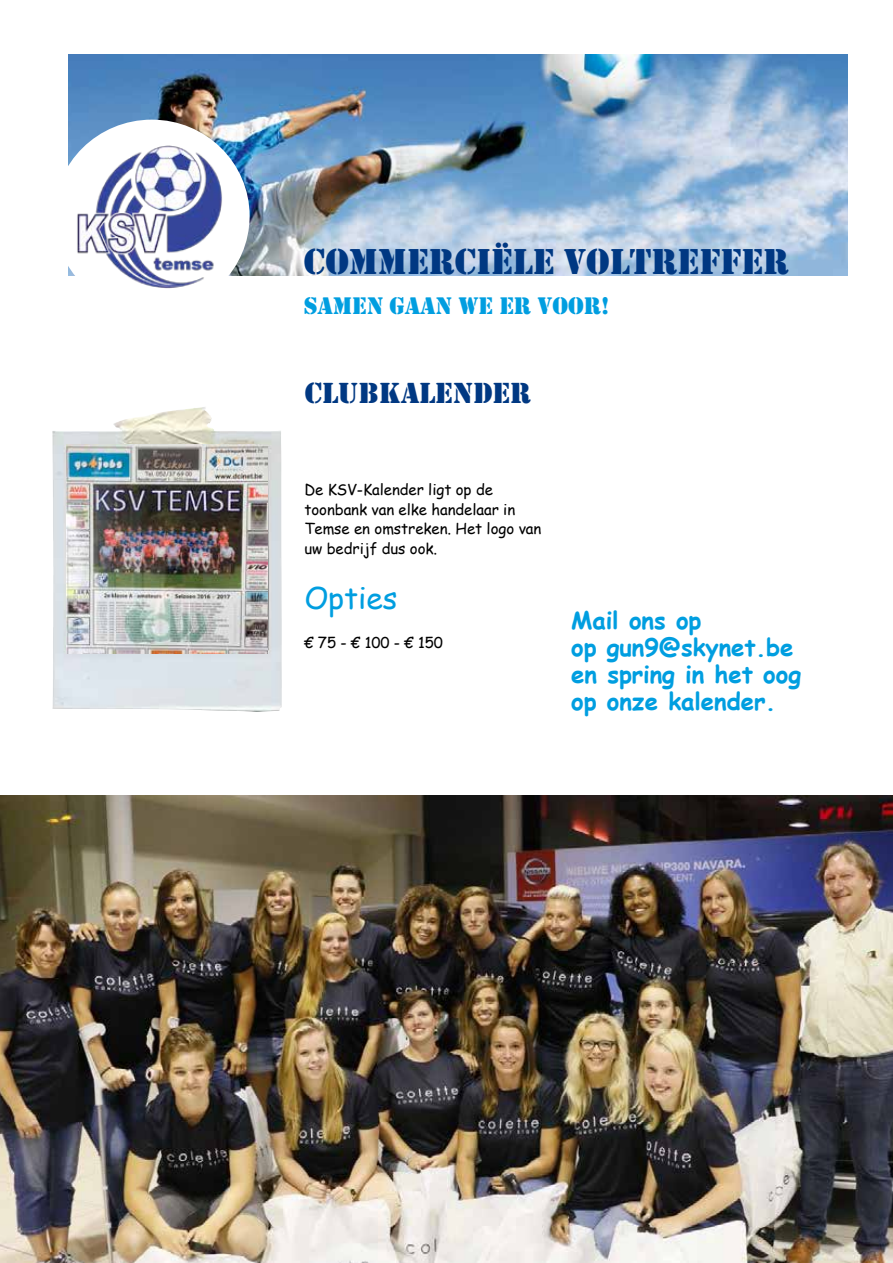
<style>
.page{position:relative;width:893px;height:1263px;background:#fff}
.page>*{position:absolute;margin:0;border:0;box-sizing:border-box;transform-origin:0 0}
.t1{font:37.2px "Stencil";color:#003882}
.t2{font:30px "Stencil";color:#003882}
.t3{font:30px "Comic Sans MS";letter-spacing:-.005em;color:#009ee0}
.t4{font:24.75px "Stencil";color:#009ee0}
.t5{font:700 24px/27px "Comic Sans MS";letter-spacing:-.005em;color:#009ee0}
.t6{font:15px/19.5px "Comic Sans MS";letter-spacing:-.005em;color:#000}
</style>
<div class="page">
<img style="left:52px;top:407px;width:153px;height:302px">
<img style="left:66px;top:444px;width:201px;height:210px">
<img style="left:68px;top:54px;width:779px;height:221px">
<div style="left:54px;top:120px;width:196px;height:192px;background:#fff;border-radius:50%"></div>
<img style="left:68px;top:132px;width:167px;height:157px">
<img style="left:0;top:795px;width:893px;height:468px">
<h1 class="t1" style="left:304px;top:240px;width:487px">COMMERCIËLE VOLTREFFER</h1>
<h3 class="t4" style="left:304px;top:292px;width:307px">SAMEN GAAN WE ER VOOR!</h3>
<h2 class="t2" style="left:305px;top:375px;width:228px">CLUBKALENDER</h2>
<p class="t6" style="left:304px;top:480px;width:238px">De KSV-Kalender ligt op de toonbank van elke handelaar in<br>Temse en omstreken. Het logo van uw bedrijf dus ook.</p>
<h2 class="t3" style="left:304px;top:576px;width:94px">Opties</h2>
<p class="t6" style="left:304px;top:632px;width:140px">€ 75 - € 100 - € 150</p>
<h3 class="t5" style="left:571px;top:606px;width:231px">Mail ons op<br>op gun9@skynet.be en spring in het oog op onze kalender.</h3>
</div>
